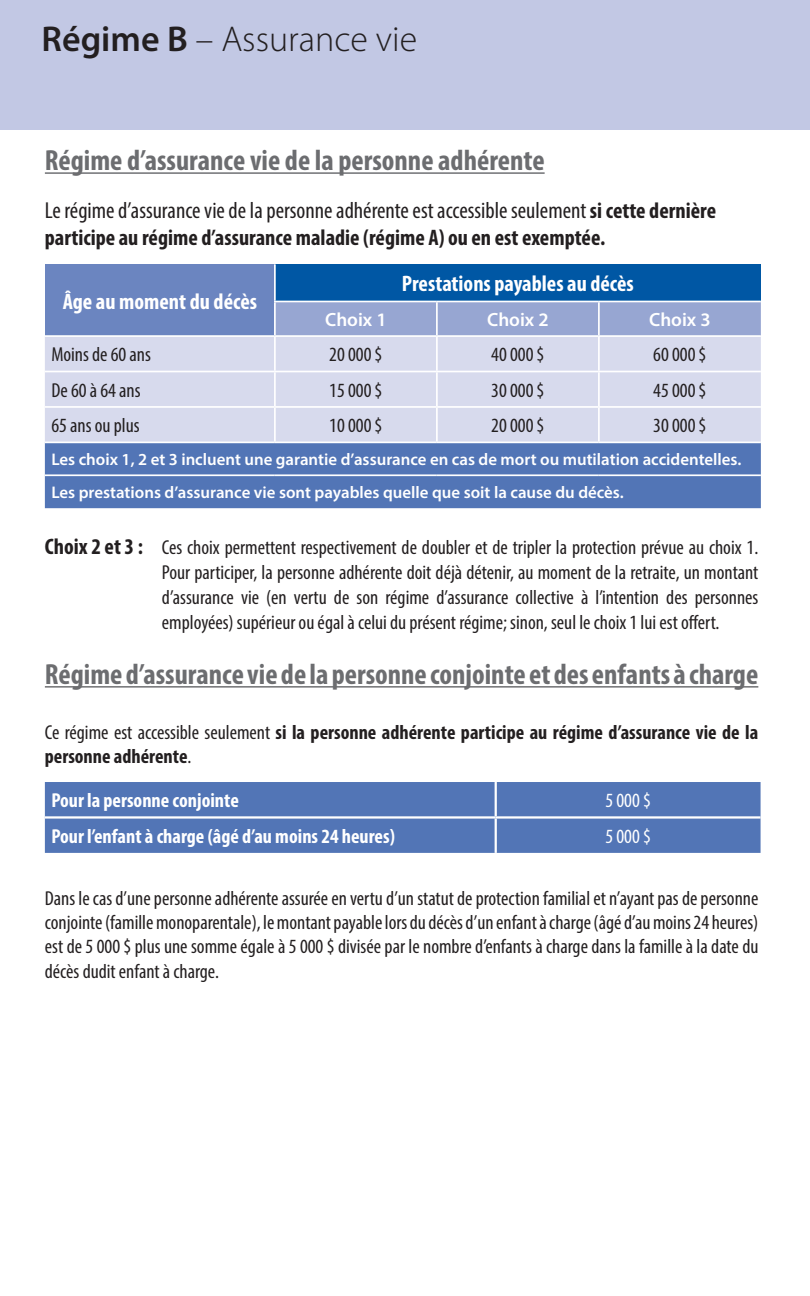
<style>
.page{position:relative;width:810px;height:1296px;background:#fff}
.page>*{position:absolute;margin:0;border:0;box-sizing:border-box;transform-origin:0 0}
.t1{font:300 36px "Myriad Pro";color:#231f20}
.t2{font:700 condensed 29.25px "Myriad Pro";color:#6c6d70}
.t3{font:condensed 23.18px "Myriad Pro";color:#231f20}
.t4{font:700 condensed 22.5px "Myriad Pro";color:#231f20}
.t5{font:700 condensed 22.5px "Myriad Pro";color:#fff}
.t6{font:condensed 20.25px/24.8px "Myriad Pro";color:#231f20;text-align:justify}
.t7{font:700 condensed 20.25px/24.3px "Myriad Pro";color:#231f20}
.t8{font:700 condensed 20.25px "Myriad Pro";color:#fff}
.t9{font:condensed 20.25px "Myriad Pro";color:#fff}
.t10{font:600 19.12px "Myriad Pro";color:#fff}
.t11{font:600 16.88px "Myriad Pro";color:#fff}
.s1{font-weight:600}
.s2{font-weight:700;font-size:22.5px}
.s3{font-weight:400}
</style>
<div class="page">
<hr style="left:0;top:130px;width:1px;height:50px;background:#97a6d2">
<div style="left:0;top:0;width:810px;height:130px;background:#c2c8e4"></div>
<hr style="left:45px;top:172px;width:500px;height:2px;background:#6c6d70">
<hr style="left:45px;top:686px;width:713px;height:2px;background:#6c6d70">
<div style="left:45px;top:264px;width:230px;height:72px;background:#6b85c0"></div>
<div style="left:275px;top:264px;width:486px;height:37px;background:#0057a4"></div>
<div style="left:276px;top:302px;width:485px;height:33px;background:#97a6d2"></div>
<div style="left:45px;top:337px;width:716px;height:105px;background:#d7daed"></div>
<div style="left:45px;top:443px;width:716px;height:65px;background:#5275b6"></div>
<hr style="left:274px;top:264px;width:2px;height:37px;background:#fff">
<hr style="left:274px;top:301px;width:163px;height:1px;background:#fff">
<hr style="left:274px;top:302px;width:2px;height:33px;background:#fff">
<hr style="left:436px;top:302px;width:2px;height:33px;background:#fff">
<hr style="left:598px;top:302px;width:2px;height:33px;background:#fff">
<hr style="left:45px;top:335px;width:230px;height:2px;background:#fff">
<hr style="left:274px;top:337px;width:2px;height:34px;background:#fff">
<hr style="left:436px;top:337px;width:2px;height:34px;background:#fff">
<hr style="left:598px;top:337px;width:2px;height:34px;background:#fff">
<hr style="left:45px;top:371px;width:230px;height:1px;background:#fff">
<hr style="left:275px;top:371px;width:162px;height:1px;background:#fff">
<hr style="left:274px;top:372px;width:2px;height:34px;background:#fff">
<hr style="left:437px;top:371px;width:162px;height:1px;background:#fff">
<hr style="left:436px;top:372px;width:2px;height:34px;background:#fff">
<hr style="left:599px;top:371px;width:162px;height:1px;background:#fff">
<hr style="left:598px;top:372px;width:2px;height:34px;background:#fff">
<hr style="left:45px;top:406px;width:230px;height:2px;background:#fff">
<hr style="left:275px;top:406px;width:162px;height:2px;background:#fff">
<hr style="left:274px;top:408px;width:2px;height:34px;background:#fff">
<hr style="left:437px;top:406px;width:162px;height:2px;background:#fff">
<hr style="left:436px;top:408px;width:2px;height:34px;background:#fff">
<hr style="left:599px;top:406px;width:162px;height:2px;background:#fff">
<hr style="left:598px;top:408px;width:2px;height:34px;background:#fff">
<hr style="left:45px;top:474px;width:230px;height:2px;background:#fff">
<hr style="left:275px;top:474px;width:162px;height:2px;background:#fff">
<hr style="left:437px;top:474px;width:162px;height:2px;background:#fff">
<hr style="left:599px;top:474px;width:162px;height:2px;background:#fff">
<div style="left:45px;top:782px;width:716px;height:71px;background:#5275b6"></div>
<hr style="left:495px;top:782px;width:2px;height:34px;background:#fff">
<hr style="left:45px;top:816px;width:451px;height:3px;background:#fff">
<hr style="left:496px;top:816px;width:265px;height:3px;background:#fff">
<hr style="left:495px;top:819px;width:2px;height:34px;background:#fff">
<p class="t1" style="left:42px;top:18px;width:377px"><span class="s1">Régime B</span> – Assurance vie</p>
<p class="t2" style="left:45px;top:142px;width:501px">Régime d’assurance vie de la personne adhérente</p>
<p class="t3" style="left:45px;top:197px;width:673px">Le régime d’assurance vie de la personne adhérente est accessible seulement <span class="s2">si cette dernière</span></p>
<p class="t4" style="left:45px;top:224px;width:562px">participe au régime d’assurance maladie (régime A) ou en est exemptée.</p>
<p class="t5" style="left:63px;top:287px;width:196px">Âge au moment du décès</p>
<p class="t5" style="left:402px;top:270px;width:234px">Prestations payables au décès</p>
<p class="t10" style="left:325px;top:307px;width:63px">Choix 1</p>
<p class="t10" style="left:487px;top:307px;width:63px">Choix 2</p>
<p class="t10" style="left:649px;top:307px;width:63px">Choix 3</p>
<p class="t6" style="left:51px;top:342px;width:101px">Moins de 60 ans</p>
<p class="t6" style="left:329px;top:342px;width:55px">20 000 $</p>
<p class="t6" style="left:491px;top:342px;width:55px">40 000 $</p>
<p class="t6" style="left:653px;top:342px;width:55px">60 000 $</p>
<p class="t6" style="left:51px;top:378px;width:91px">De 60 à 64 ans</p>
<p class="t6" style="left:329px;top:378px;width:55px">15 000 $</p>
<p class="t6" style="left:491px;top:378px;width:55px">30 000 $</p>
<p class="t6" style="left:653px;top:378px;width:55px">45 000 $</p>
<p class="t6" style="left:51px;top:413px;width:90px">65 ans ou plus</p>
<p class="t6" style="left:329px;top:413px;width:55px">10 000 $</p>
<p class="t6" style="left:491px;top:413px;width:55px">20 000 $</p>
<p class="t6" style="left:653px;top:413px;width:55px">30 000 $</p>
<p class="t11" style="left:51px;top:449px;width:692px">Les choix 1, 2 et 3 incluent une garantie d’assurance en cas de mort ou mutilation accidentelles.</p>
<p class="t11" style="left:51px;top:482px;width:574px">Les prestations d’assurance vie sont payables quelle que soit la cause du décès.</p>
<p class="t6" style="left:162px;top:535px;width:598px;text-indent:-117px"><span class="s2">Choix 2 et 3 :</span> Ces choix permettent respectivement de doubler et de tripler la protection prévue au choix 1.<br>Pour participer, la personne adhérente doit déjà détenir, au moment de la retraite, un montant d’assurance vie (en vertu de son régime d’assurance collective à l’intention des personnes employées) supérieur ou égal à celui du présent régime; sinon, seul le choix 1 lui est offert.</p>
<p class="t2" style="left:45px;top:656px;width:715px">Régime d’assurance vie de la personne conjointe et des enfants à charge</p>
<p class="t7" style="left:45px;top:719px;width:715px"><span class="s3">Ce régime est accessible seulement</span> si la personne adhérente participe au régime d’assurance vie de la personne adhérente<span class="s3">.</span></p>
<p class="t8" style="left:51px;top:788px;width:189px">Pour la personne conjointe</p>
<p class="t9" style="left:605px;top:788px;width:47px">5 000 $</p>
<p class="t8" style="left:51px;top:823px;width:345px">Pour l’enfant à charge (âgé d’au moins 24 heures)</p>
<p class="t9" style="left:605px;top:824px;width:47px">5 000 $</p>
<p class="t6" style="left:45px;top:886px;width:715px">Dans le cas d’une personne adhérente assurée en vertu d’un statut de protection familial et n’ayant pas de personne conjointe (famille monoparentale), le montant payable lors du décès d’un enfant à charge (âgé d’au moins 24 heures) est de 5 000 $ plus une somme égale à 5 000 $ divisée par le nombre d’enfants à charge dans la famille à la date du décès dudit enfant à charge.</p>
</div>
